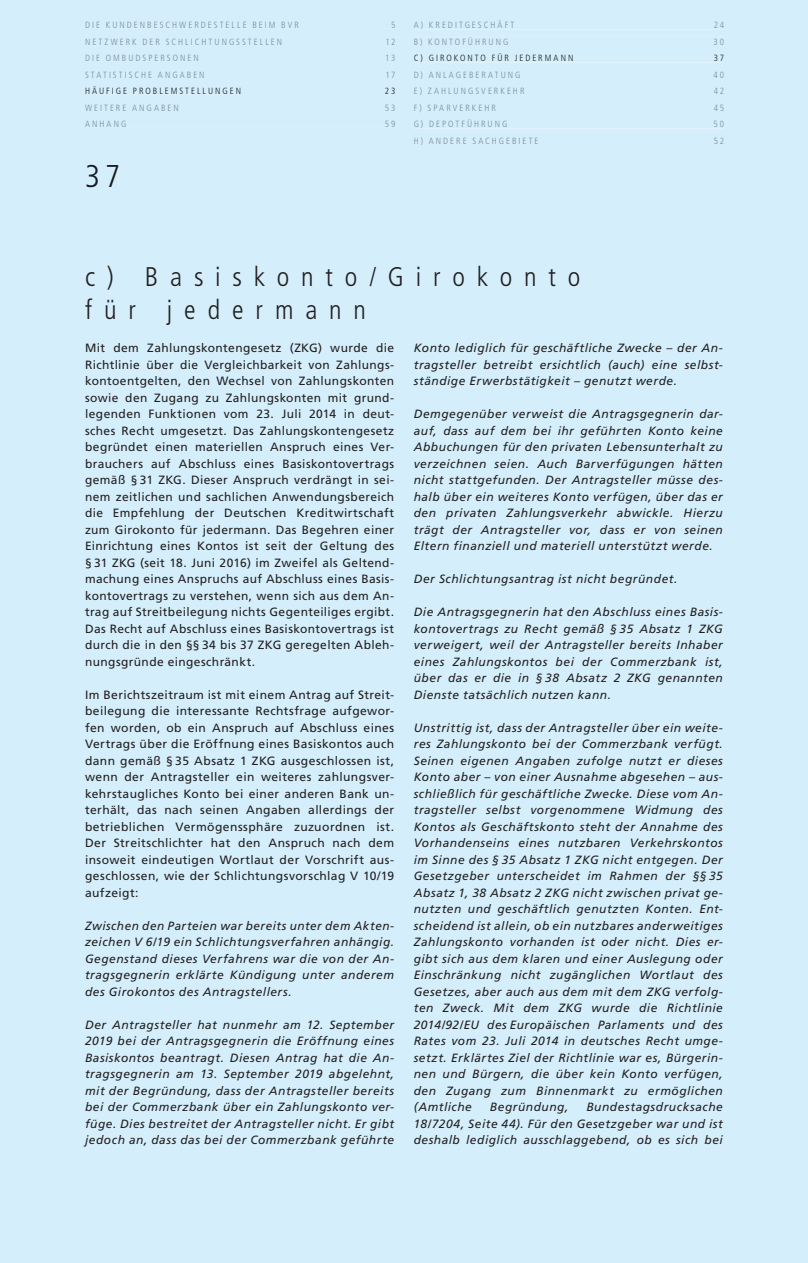
<style>
.page{position:relative;width:808px;height:1263px;background:#d4effb}
.page>*{position:absolute;margin:0;border:0;box-sizing:border-box;transform-origin:0 0}
.t1{font:300 condensed 31.5px "Frutiger LT";color:#231f20}
.t2{font:300 condensed 27px/33px "Frutiger LT";letter-spacing:.44em;color:#231f20}
.t3{font:italic 12px/16.5px "Frutiger LT";letter-spacing:.04em;color:#231f20;text-align:justify}
.t4{font:12px/16.5px "Frutiger LT";letter-spacing:.03em;color:#231f20;text-align:justify}
.t5{font:300 condensed 9px "Frutiger LT";letter-spacing:.225em;color:#7b8c95}
.t6{font:300 condensed 9px "Frutiger LT";letter-spacing:.22em;color:#161b21}
</style>
<div class="page">
<div style="left:87px;top:165px;width:31px;height:23px;background:#d4effb"></div>
<div style="left:86px;top:22px;width:309px;height:6px;background:#d4effb"></div>
<div style="left:86px;top:38px;width:309px;height:7px;background:#d4effb"></div>
<div style="left:86px;top:55px;width:309px;height:6px;background:#d4effb"></div>
<div style="left:85px;top:71px;width:310px;height:7px;background:#d4effb"></div>
<div style="left:86px;top:86px;width:309px;height:8px;background:#d4effb"></div>
<div style="left:85px;top:104px;width:310px;height:7px;background:#d4effb"></div>
<div style="left:85px;top:121px;width:310px;height:6px;background:#d4effb"></div>
<div style="left:414px;top:20px;width:310px;height:9px;background:#d4effb"></div>
<div style="left:414px;top:37px;width:310px;height:9px;background:#d4effb"></div>
<div style="left:414px;top:53px;width:310px;height:9px;background:#d4effb"></div>
<div style="left:414px;top:71px;width:310px;height:8px;background:#d4effb"></div>
<div style="left:414px;top:87px;width:310px;height:8px;background:#d4effb"></div>
<div style="left:414px;top:104px;width:310px;height:8px;background:#d4effb"></div>
<div style="left:414px;top:119px;width:310px;height:9px;background:#d4effb"></div>
<div style="left:414px;top:137px;width:310px;height:8px;background:#d4effb"></div>
<p class="t5" style="left:85px;top:20px;width:215px">DIE KUNDENBESCHWERDESTELLE BEIM BVR</p>
<p class="t5" style="left:391px;top:20px;width:6px">5</p>
<p class="t5" style="left:85px;top:36px;width:199px">NETZWERK DER SCHLICHTUNGSSTELLEN</p>
<p class="t5" style="left:385px;top:36px;width:12px">12</p>
<p class="t5" style="left:85px;top:53px;width:115px">DIE OMBUDSPERSONEN</p>
<p class="t5" style="left:385px;top:53px;width:12px">13</p>
<p class="t5" style="left:85px;top:69px;width:121px">STATISTISCHE ANGABEN</p>
<p class="t5" style="left:385px;top:69px;width:12px">17</p>
<p class="t6" style="left:85px;top:86px;width:158px">HÄUFIGE PROBLEMSTELLUNGEN</p>
<p class="t6" style="left:385px;top:86px;width:12px">23</p>
<p class="t5" style="left:85px;top:102px;width:95px">WEITERE ANGABEN</p>
<p class="t5" style="left:385px;top:102px;width:12px">53</p>
<p class="t5" style="left:85px;top:119px;width:43px">ANHANG</p>
<p class="t5" style="left:385px;top:119px;width:12px">59</p>
<h1 class="t1" style="left:85px;top:159px;width:37px">37</h1>
<p class="t5" style="left:414px;top:20px;width:102px">A) KREDITGESCHÄFT</p>
<p class="t5" style="left:714px;top:20px;width:12px">24</p>
<p class="t5" style="left:414px;top:36px;width:96px">B) KONTOFÜHRUNG</p>
<p class="t5" style="left:713px;top:36px;width:12px">30</p>
<p class="t6" style="left:414px;top:53px;width:161px">C) GIROKONTO FÜR JEDERMANN</p>
<p class="t6" style="left:714px;top:53px;width:12px">37</p>
<p class="t5" style="left:414px;top:69px;width:108px">D) ANLAGEBERATUNG</p>
<p class="t5" style="left:713px;top:69px;width:12px">40</p>
<p class="t5" style="left:414px;top:86px;width:112px">E) ZAHLUNGSVERKEHR</p>
<p class="t5" style="left:714px;top:86px;width:12px">42</p>
<p class="t5" style="left:414px;top:102px;width:84px">F) SPARVERKEHR</p>
<p class="t5" style="left:714px;top:102px;width:12px">45</p>
<p class="t5" style="left:414px;top:119px;width:95px">G) DEPOTFÜHRUNG</p>
<p class="t5" style="left:713px;top:119px;width:12px">50</p>
<p class="t5" style="left:414px;top:135px;width:126px">H) ANDERE SACHGEBIETE</p>
<p class="t5" style="left:714px;top:135px;width:12px">52</p>
<h2 class="t2" style="left:85px;top:261px;width:497px">c) Basiskonto/Girokonto für jedermann</h2>
<p class="t4" style="left:85px;top:340px;width:311px">Mit dem Zahlungskontengesetz (ZKG) wurde die Richtlinie über die Vergleichbarkeit von Zahlungs&shy;kontoentgelten, den Wechsel von Zahlungskonten sowie den Zugang zu Zahlungskonten mit grund&shy;legenden Funktionen vom 23. Juli 2014 in deut&shy;sches Recht umgesetzt. Das Zahlungskontengesetz begründet einen materiellen Anspruch eines Ver&shy;brauchers auf Abschluss eines Basiskontovertrags gemäß § 31 ZKG. Dieser Anspruch verdrängt in sei&shy;nem zeitlichen und sachlichen Anwendungsbereich die Empfehlung der Deutschen Kreditwirtschaft zum Girokonto für jedermann. Das Begehren einer Einrichtung eines Kontos ist seit der Geltung des § 31 ZKG (seit 18. Juni 2016) im Zweifel als Geltend&shy;machung eines Anspruchs auf Abschluss eines Basis&shy;kontovertrags zu verstehen, wenn sich aus dem An&shy;trag auf Streitbeilegung nichts Gegenteiliges ergibt.<br>Das Recht auf Abschluss eines Basiskontovertrags ist durch die in den §§ 34 bis 37 ZKG geregelten Ableh&shy;nungsgründe eingeschränkt.</p>
<p class="t4" style="left:85px;top:686px;width:311px">Im Berichtszeitraum ist mit einem Antrag auf Streit&shy;beilegung die interessante Rechtsfrage aufgewor&shy;fen worden, ob ein Anspruch auf Abschluss eines Vertrags über die Eröffnung eines Basiskontos auch dann gemäß § 35 Absatz 1 ZKG ausgeschlossen ist, wenn der Antragsteller ein weiteres zahlungsver&shy;kehrstaugliches Konto bei einer anderen Bank un&shy;terhält, das nach seinen Angaben allerdings der betrieblichen Vermögenssphäre zuzuordnen ist.<br>Der Streitschlichter hat den Anspruch nach dem insoweit eindeutigen Wortlaut der Vorschrift aus&shy;geschlossen, wie der Schlichtungsvorschlag V 10/19 aufzeigt:</p>
<p class="t3" style="left:85px;top:918px;width:311px">Zwischen den Parteien war bereits unter dem Akten&shy;zeichen V 6/19 ein Schlichtungsverfahren anhängig.<br>Gegenstand dieses Verfahrens war die von der An&shy;tragsgegnerin erklärte Kündigung unter anderem des Girokontos des Antragstellers.</p>
<p class="t3" style="left:85px;top:1017px;width:311px">Der Antragsteller hat nunmehr am 12. September 2019 bei der Antragsgegnerin die Eröffnung eines Basiskontos beantragt. Diesen Antrag hat die An&shy;tragsgegnerin am 13. September 2019 abgelehnt, mit der Begründung, dass der Antragsteller bereits bei der Commerzbank über ein Zahlungskonto ver&shy;füge. Dies bestreitet der Antragsteller nicht. Er gibt jedoch an, dass das bei der Commerzbank geführte</p>
<p class="t3" style="left:414px;top:340px;width:311px">Konto lediglich für geschäftliche Zwecke – der An&shy;tragsteller betreibt ersichtlich (auch) eine selbst&shy;ständige Erwerbstätigkeit – genutzt werde.</p>
<p class="t3" style="left:414px;top:406px;width:311px">Demgegenüber verweist die Antragsgegnerin dar&shy;auf, dass auf dem bei ihr geführten Konto keine Abbuchungen für den privaten Lebensunterhalt zu verzeichnen seien. Auch Barverfügungen hätten nicht stattgefunden. Der Antragsteller müsse des&shy;halb über ein weiteres Konto verfügen, über das er den privaten Zahlungsverkehr abwickle. Hierzu trägt der Antragsteller vor, dass er von seinen Eltern finanziell und materiell unterstützt werde.</p>
<p class="t3" style="left:414px;top:571px;width:265px">Der Schlichtungsantrag ist nicht begründet.</p>
<p class="t3" style="left:414px;top:604px;width:311px">Die Antragsgegnerin hat den Abschluss eines Basis&shy;kontovertrags zu Recht gemäß § 35 Absatz 1 ZKG verweigert, weil der Antragsteller bereits Inhaber eines Zahlungskontos bei der Commerzbank ist, über das er die in § 38 Absatz 2 ZKG genannten Dienste tatsächlich nutzen kann.</p>
<p class="t3" style="left:414px;top:720px;width:311px">Unstrittig ist, dass der Antragsteller über ein weite&shy;res Zahlungskonto bei der Commerzbank verfügt.<br>Seinen eigenen Angaben zufolge nutzt er dieses Konto aber – von einer Ausnahme abgesehen – aus&shy;schließlich für geschäftliche Zwecke. Diese vom An&shy;tragsteller selbst vorgenommene Widmung des Kontos als Geschäftskonto steht der Annahme des Vorhandenseins eines nutzbaren Verkehrskontos im Sinne des § 35 Absatz 1 ZKG nicht entgegen. Der Gesetzgeber unterscheidet im Rahmen der §§ 35<br>Absatz 1, 38 Absatz 2 ZKG nicht zwischen privat ge&shy;nutzten und geschäftlich genutzten Konten. Ent&shy;scheidend ist allein, ob ein nutzbares anderweitiges Zahlungskonto vorhanden ist oder nicht. Dies er&shy;gibt sich aus dem klaren und einer Auslegung oder Einschränkung nicht zugänglichen Wortlaut des Gesetzes, aber auch aus dem mit dem ZKG verfolg&shy;ten Zweck. Mit dem ZKG wurde die Richtlinie 2014/92/EU des Europäischen Parlaments und des Rates vom 23. Juli 2014 in deutsches Recht umge&shy;setzt. Erklärtes Ziel der Richtlinie war es, Bürgerin&shy;nen und Bürgern, die über kein Konto verfügen, den Zugang zum Binnenmarkt zu ermöglichen (Amtliche</p>
<p class="t3" style="left:414px;top:1099px;width:311px;text-indent:173px">Bundestagsdrucksache 18/7204, Seite 44). Für den Gesetzgeber war und ist deshalb lediglich ausschlaggebend, ob es sich bei</p>
<p class="t3" style="left:490px;top:1099px;width:80px">Begründung,</p>
</div>
